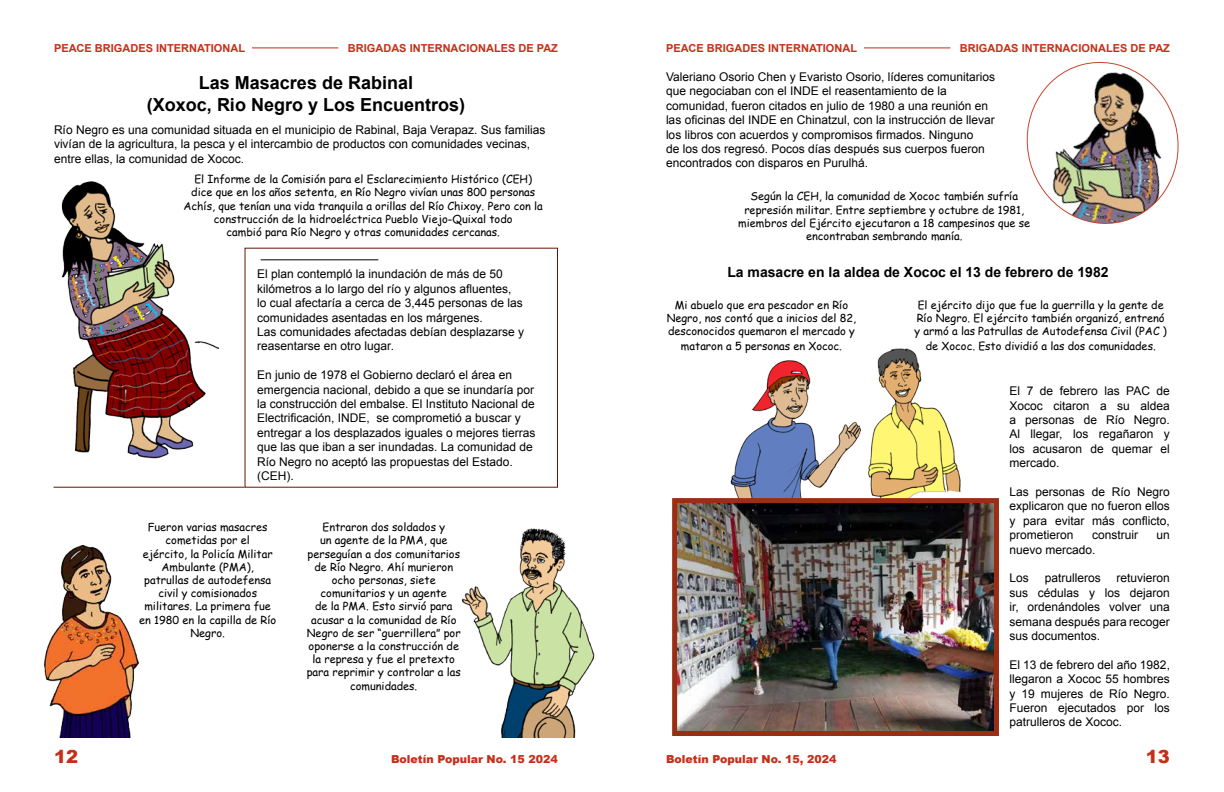
<style>
.page{position:relative;width:1224px;height:792px;background:#fff}
.page>*{position:absolute;margin:0;border:0;box-sizing:border-box;transform-origin:0 0}
.t1{font:700 18px/21.6px "Arial";color:#000;text-align:center}
.t2{font:900 18px "Arial";color:#c52f17}
.t3{font:700 14px "Arial";color:#000}
.t4{font:12px/14.4px "Arial";color:#000}
.t5{font:11px/13.2px "Comic Sans MS";color:#000;text-align:center}
.t6{font:700 11px "Arial";color:#c52f17}
.t7{font:900 11px "Arial";color:#c52f17}
</style>
<div class="page">
<hr style="left:864px;top:48px;width:86px;height:1px;background:#c52f17">
<hr style="left:252px;top:48px;width:86px;height:1px;background:#c52f17">
<img style="left:730px;top:348px;width:231px;height:150px">
<img style="left:61px;top:181px;width:158px;height:278px">
<hr style="left:261px;top:259px;width:117px;height:1px;background:#000">
<img style="left:462px;top:528px;width:133px;height:210px">
<img style="left:44px;top:545px;width:95px;height:193px">
<img style="left:1026px;top:61px;width:153px;height:163px">
<hr style="left:54px;top:487px;width:191px;height:1px;background:#621600">
<img style="left:678px;top:504px;width:315px;height:226px">
<div style="left:672px;top:498px;width:327px;height:238px;border:5px solid #9a2e15"></div>
<p class="t6" style="left:54px;top:40px;width:193px">PEACE BRIGADES INTERNATIONAL</p>
<p class="t6" style="left:348px;top:40px;width:212px">BRIGADAS INTERNACIONALES DE PAZ</p>
<h1 class="t1" style="left:147px;top:73px;width:320px">Las Masacres de Rabinal<br>(Xoxoc, Rio Negro y Los Encuentros)</h1>
<p class="t4" style="left:54px;top:123px;width:493px">Río Negro es una comunidad situada en el municipio de Rabinal, Baja Verapaz. Sus familias vivían de la agricultura, la pesca y el intercambio de productos con comunidades vecinas, entre ellas, la comunidad de Xococ.</p>
<p class="t5" style="left:184px;top:172px;width:361px">El Informe de la Comisión para el Esclarecimiento Histórico (CEH) dice que en los años setenta, en Río Negro vivían unas 800 personas Achís, que tenían una vida tranquila a orillas del Río Chixoy. Pero con la construcción de la hidroeléctrica Pueblo Viejo-Quixal todo<br>cambió para Río Negro y otras comunidades cercanas.</p>
<p class="t4" style="left:257px;top:267px;width:268px">El plan contempló la inundación de más de 50 kilómetros a lo largo del río y algunos afluentes,<br>lo cual afectaría a cerca de 3,445 personas de las comunidades asentadas en los márgenes.<br>Las comunidades afectadas debían desplazarse y reasentarse en otro lugar.</p>
<p class="t4" style="left:257px;top:368px;width:280px">En junio de 1978 el Gobierno declaró el área en emergencia nacional, debido a que se inundaría por la construcción del embalse. El Instituto Nacional de Electrificación, INDE, se comprometió a buscar y entregar a los desplazados iguales o mejores tierras que las que iban a ser inundadas. La comunidad de Río Negro no aceptó las propuestas del Estado. (CEH).</p>
<p class="t5" style="left:139px;top:520px;width:139px">Fueron varias masacres cometidas por el<br>ejército, la Policía Militar<br>Ambulante (PMA), patrullas de autodefensa civil y comisionados militares. La primera fue en 1980 en la capilla de Río<br>Negro.</p>
<p class="t5" style="left:307px;top:520px;width:156px">Entraron dos soldados y<br>un agente de la PMA, que perseguían a dos comunitarios de Río Negro. Ahí murieron ocho personas, siete comunitarios y un agente<br>de la PMA. Esto sirvió para acusar a la comunidad de Río<br>Negro de ser “guerrillera” por oponerse a la construcción de la represa y fue el pretexto para reprimir y controlar a las comunidades.</p>
<p class="t6" style="left:666px;top:40px;width:193px">PEACE BRIGADES INTERNATIONAL</p>
<p class="t6" style="left:960px;top:40px;width:212px">BRIGADAS INTERNACIONALES DE PAZ</p>
<p class="t4" style="left:666px;top:70px;width:331px">Valeriano Osorio Chen y Evaristo Osorio, líderes comunitarios que negociaban con el INDE el reasentamiento de la comunidad, fueron citados en julio de 1980 a una reunión en las oficinas del INDE en Chinatzul, con la instrucción de llevar los libros con acuerdos y compromisos firmados. Ninguno<br>de los dos regresó. Pocos días después sus cuerpos fueron encontrados con disparos en Purulhá.</p>
<p class="t5" style="left:738px;top:189px;width:293px">Según la CEH, la comunidad de Xococ también sufría represión militar. Entre septiembre y octubre de 1981, miembros del Ejército ejecutaron a 18 campesinos que se encontraban sembrando manía.</p>
<p class="t3" style="left:727px;top:262px;width:383px">La masacre en la aldea de Xococ el 13 de febrero de 1982</p>
<p class="t5" style="left:667px;top:298px;width:191px">Mi abuelo que era pescador en Río<br>Negro, nos contó que a inicios del 82, desconocidos quemaron el mercado y</p>
<p class="t5" style="left:681px;top:339px;width:163px">mataron a 5 personas en Xococ.</p>
<p class="t5" style="left:915px;top:298px;width:254px;text-align:left">El ejército dijo que fue la guerrilla y la gente de<br>Río Negro. El ejército también organizó, entrenó y armó a las Patrullas de Autodefensa Civil (PAC )</p>
<p class="t5" style="left:926px;top:339px;width:232px">de Xococ. Esto dividió a las dos comunidades.</p>
<p class="t4" style="left:1009px;top:384px;width:162px;text-align:justify">El 7 de febrero las PAC de Xococ citaron a su aldea a personas de Río Negro.<br>Al llegar, los regañaron y los acusaron de quemar el mercado.</p>
<p class="t4" style="left:1009px;top:485px;width:162px;text-align:justify">Las personas de Río Negro explicaron que no fueron ellos y para evitar más conflicto, prometieron</p>
<p class="t4" style="left:1092px;top:528px;width:48px">construir</p>
<p class="t4" style="left:1157px;top:528px;width:15px">un</p>
<p class="t4" style="left:1009px;top:542px;width:88px">nuevo mercado.</p>
<p class="t4" style="left:1009px;top:571px;width:21px">Los</p>
<p class="t4" style="left:1045px;top:571px;width:58px">patrulleros</p>
<p class="t4" style="left:1009px;top:571px;width:162px;text-align:justify;text-indent:107px">retuvieron sus cédulas y los dejaron ir, ordenándoles volver una semana después para recoger sus documentos.</p>
<p class="t4" style="left:1009px;top:657px;width:162px;text-align:justify">El 13 de febrero del año 1982, llegaron a Xococ 55 hombres y 19 mujeres de Río Negro.<br>Fueron ejecutados por los patrulleros de Xococ.</p>
<h1 class="t2" style="left:54px;top:743px;width:26px">12</h1>
<p class="t7" style="left:391px;top:751px;width:168px">Boletín Popular No. 15 2024</p>
<p class="t7" style="left:666px;top:751px;width:172px">Boletín Popular No. 15, 2024</p>
<h1 class="t2" style="left:1146px;top:743px;width:26px">13</h1>
</div>
